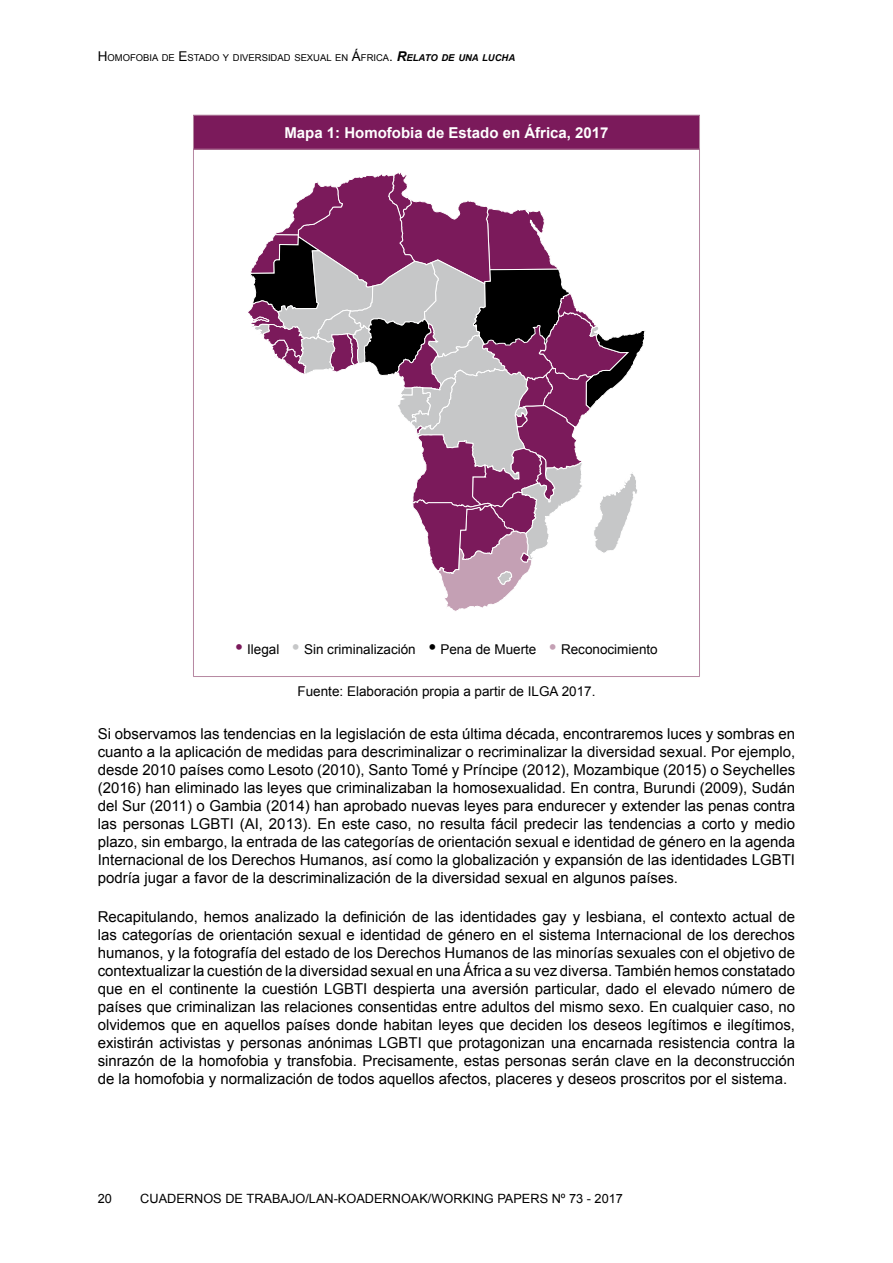
<style>
.page{position:relative;width:893px;height:1263px;background:#fff}
.page>*{position:absolute;margin:0;border:0;box-sizing:border-box;transform-origin:0 0}
.t1{font:15px/18px "Arial";color:#000;text-align:justify}
.t2{font:700 15px "Arial";color:#fff}
.t3{font:13.5px "Arial";color:#000}
.t4{font:12.75px "Arial";color:#000}
.t5{font:9.45px "Arial";color:#000}
.s1{font-size:13.5px}
.s2{font-weight:700;font-style:italic;font-size:13.5px}
.s3{font-weight:700;font-style:italic}
.s4{font-size:22.5px;color:#7b1a5b}
.s5{font-size:22.5px;color:#c6c7c8}
.s6{font-size:22.5px}
.s7{font-size:22.5px;color:#c4a0b4}
</style>
<div class="page">
<div style="left:193px;top:115px;width:506px;height:34px;background:#7b1a5b"></div>
<hr style="left:193px;top:115px;width:507px;height:1px;background:#b688a2">
<hr style="left:193px;top:116px;width:1px;height:33px;background:#b688a2">
<hr style="left:699px;top:116px;width:1px;height:33px;background:#b688a2">
<hr style="left:193px;top:149px;width:507px;height:1px;background:#b688a2">
<hr style="left:193px;top:150px;width:1px;height:526px;background:#b688a2">
<hr style="left:699px;top:150px;width:1px;height:526px;background:#b688a2">
<hr style="left:193px;top:676px;width:507px;height:1px;background:#b688a2">
<svg style="left:248px;top:172px;width:397px;height:439px"></svg>
<p class="t5" style="left:98px;top:51px;width:419px"><span class="s1">H</span>OMOFOBIA DE <span class="s1">E</span>STADO Y DIVERSIDAD SEXUAL EN <span class="s1">Á</span>FRICA<span class="s1">.</span> <span class="s2">R</span><span class="s3">ELATO DE UNA LUCHA</span></p>
<p class="t2" style="left:284px;top:122px;width:326px">Mapa 1: Homofobia de Estado en África, 2017</p>
<p class="t3" style="left:235px;top:640px;width:424px"><span class="s4">•</span> Ilegal <span class="s5">•</span> Sin criminalización <span class="s6">•</span> Pena de Muerte <span class="s7">•</span> Reconocimiento</p>
<p class="t3" style="left:297px;top:682px;width:299px">Fuente: Elaboración propia a partir de ILGA 2017.</p>
<p class="t1" style="left:98px;top:725px;width:699px">Si observamos las tendencias en la legislación de esta última década, encontraremos luces y sombras en cuanto a la aplicación de medidas para descriminalizar o recriminalizar la diversidad sexual. Por ejemplo, desde 2010 países como Lesoto (2010), Santo Tomé y Príncipe (2012), Mozambique (2015) o Seychelles (2016) han eliminado las leyes que criminalizaban la homosexualidad. En contra, Burundi (2009), Sudán del Sur (2011) o Gambia (2014) han aprobado nuevas leyes para endurecer y extender las penas contra las personas LGBTI (AI, 2013). En este caso, no resulta fácil predecir las tendencias a corto y medio plazo, sin embargo, la entrada de las categorías de orientación sexual e identidad de género en la agenda Internacional de los Derechos Humanos, así como la globalización y expansión de las identidades LGBTI podría jugar a favor de la descriminalización de la diversidad sexual en algunos países.</p>
<p class="t1" style="left:98px;top:908px;width:699px">Recapitulando, hemos analizado la definición de las identidades gay y lesbiana, el contexto actual de las categorías de orientación sexual e identidad de género en el sistema Internacional de los derechos humanos, y la fotografía del estado de los Derechos Humanos de las minorías sexuales con el objetivo de contextualizar la cuestión de la diversidad sexual en una África a su vez diversa. También hemos constatado que en el continente la cuestión LGBTI despierta una aversión particular, dado el elevado número de países que criminalizan las relaciones consentidas entre adultos del mismo sexo. En cualquier caso, no olvidemos que en aquellos países donde habitan leyes que deciden los deseos legítimos e ilegítimos, existirán activistas y personas anónimas LGBTI que protagonizan una encarnada resistencia contra la sinrazón de la homofobia y transfobia. Precisamente, estas personas serán clave en la deconstrucción de la homofobia y normalización de todos aquellos afectos, placeres y deseos proscritos por el sistema.</p>
<p class="t4" style="left:98px;top:1190px;width:16px">20</p>
<p class="t4" style="left:140px;top:1190px;width:484px">CUADERNOS DE TRABAJO/LAN-KOADERNOAK/WORKING PAPERS Nº 73 - 2017</p>
</div>
